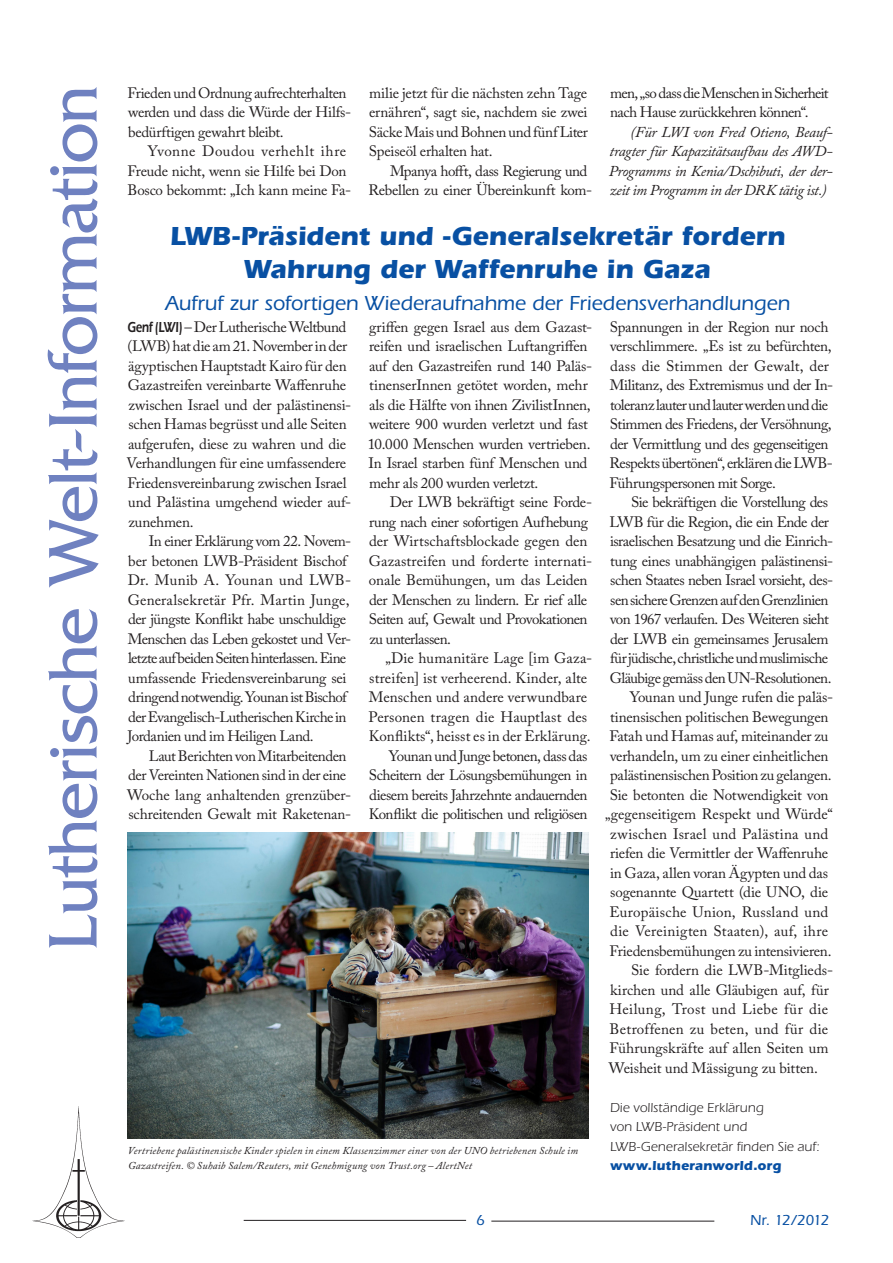
<style>
.page{position:relative;width:893px;height:1263px;background:#fff}
.page>*{position:absolute;margin:0;border:0;box-sizing:border-box;transform-origin:0 0}
.t1{font:72px "Friz Quadrata";letter-spacing:-.02em;color:#6f81c0}
.Heading_1_alt{font:700 27px/33px "Itc Eras";letter-spacing:-.005em;color:#0850a3;text-align:center}
.Heading_2_alt{font:500 21px "Itc Eras";letter-spacing:-.005em;color:#0850a3}
.Normal_first_byline{font:15px/19.5px "Adobe Caslon Pro";letter-spacing:-.02em;color:#231f20}
.Normal_first_byline-2{font:15px/19.5px "Adobe Caslon Pro";letter-spacing:.005em;color:#231f20}
.t2{font:italic 15px/19.5px "Adobe Caslon Pro";letter-spacing:-.025em;color:#231f20;text-align:justify}
.Normal_first_byline-3{font:15px "Adobe Caslon Pro";letter-spacing:.015em;color:#231f20}
.Normal_first_byline-4{font:15px/19.5px "Adobe Caslon Pro";letter-spacing:-.04em;color:#231f20}
.Normal_first_byline-5{font:15px "Adobe Caslon Pro";color:#231f20}
.t3{font:500 15px "Itc Eras";letter-spacing:-.07em;color:#0850a3}
.Normal_URL{font:13.5px/19.5px "Itc Eras";letter-spacing:.005em;color:#231f20}
.Captions{font:italic 10.5px/15px "Adobe Caslon Pro";letter-spacing:.015em;color:#231f20}
.s1{font-family:"Itc Eras";font-weight:600}
.s2{font-weight:700;color:#0850a3}
</style>
<div class="page">
<hr style="left:491px;top:1221px;width:223px;height:1px;background:#231f20">
<hr style="left:244px;top:1220px;width:222px;height:1px;background:#231f20">
<img style="left:32px;top:1096px;width:100px;height:142px">
<img style="left:128px;top:832px;width:460px;height:306px">
<h1 class="t1" style="left:33px;top:951px;width:867px;rotate:-90deg">Lutherische Welt-Information</h1>
<p class="Normal_first_byline" style="left:128px;top:83px;width:225px">Frieden und Ordnung aufrechterhalten werden und dass die Würde der Hilfs&shy;bedürftigen gewahrt bleibt.</p>
<p class="Normal_first_byline" style="left:128px;top:141px;width:225px;text-indent:20px">Yvonne Doudou verhehlt ihre<br>Freude nicht, wenn sie Hilfe bei Don<br>Bosco bekommt: „Ich kann meine Fa-</p>
<p class="Normal_first_byline" style="left:369px;top:83px;width:221px;text-align:justify">milie jetzt für die nächsten zehn Tage ernähren“, sagt sie, nachdem sie zwei Säcke Mais und Bohnen und fünf Liter Speiseöl erhalten hat.</p>
<p class="Normal_first_byline" style="left:368px;top:161px;width:225px;text-indent:21px">Mpanya hofft, dass Regierung und<br>Rebellen zu einer Übereinkunft kom-</p>
<p class="Normal_first_byline-4" style="left:610px;top:83px;width:220px">men, „so dass die Menschen in Sicherheit nach Hause zurückkehren können“.</p>
<p class="t2" style="left:609px;top:122px;width:225px;text-indent:22px">(Für LWI von Fred Otieno, Beauf&shy;tragter für Kapazitätsaufbau des AWD-Programms in Kenia/Dschibuti, der der&shy;zeit im Programm in der DRK tätig ist.)</p>
<p class="Heading_1_alt" style="left:170px;top:219px;width:617px">LWB-Präsident und -Generalsekretär fordern<br>Wahrung der Waffenruhe in Gaza</p>
<p class="Heading_2_alt" style="left:166px;top:291px;width:626px">Aufruf zur sofortigen Wiederaufnahme der Friedensverhandlungen</p>
<p class="Normal_first_byline" style="left:127px;top:317px;width:226px"><span class="s1">Genf (LWI)</span> – Der Lutherische Weltbund (LWB) hat die am 21. November in der ägyptischen Hauptstadt Kairo für den Gazastreifen vereinbarte Waffenruhe zwischen Israel und der palästinensi&shy;schen Hamas begrüsst und alle Seiten aufgerufen, diese zu wahren und die Verhandlungen für eine umfassendere Friedensvereinbarung zwischen Israel und Palästina umgehend wieder auf&shy;zunehmen.</p>
<p class="Normal_first_byline" style="left:128px;top:531px;width:225px;text-indent:21px">In einer Erklärung vom 22. Novem&shy;ber betonen LWB-Präsident Bischof Dr. Munib A. Younan und LWB-Generalsekretär Pfr. Martin Junge, der jüngste Konflikt habe unschuldige Menschen das Leben gekostet und Ver&shy;letzte auf beiden Seiten hinterlassen. Eine umfassende Friedensvereinbarung sei dringend notwendig. Younan ist Bischof der Evangelisch-Lutherischen Kirche in Jordanien und im Heiligen Land.</p>
<p class="Normal_first_byline" style="left:127px;top:746px;width:226px;text-indent:22px">Laut Berichten von Mitarbeitenden der Vereinten Nationen sind in der eine Woche lang anhaltenden grenzüber&shy;schreitenden Gewalt mit Raketenan-</p>
<p class="Normal_first_byline" style="left:368px;top:317px;width:226px">griffen gegen Israel aus dem Gazast&shy;reifen und israelischen Luftangriffen auf den Gazastreifen rund 140 Paläs&shy;tinenserInnen getötet worden, mehr als die Hälfte von ihnen ZivilistInnen, weitere 900 wurden verletzt und fast 10.000 Menschen wurden vertrieben.<br>In Israel starben fünf Menschen und mehr als 200 wurden verletzt.</p>
<p class="Normal_first_byline" style="left:369px;top:492px;width:225px;text-indent:21px">Der LWB bekräftigt seine Forde&shy;rung nach einer sofortigen Aufhebung der Wirtschaftsblockade gegen den Gazastreifen und forderte internati&shy;onale Bemühungen, um das Leiden der Menschen zu lindern. Er rief alle Seiten auf, Gewalt und Provokationen zu unterlassen.</p>
<p class="Normal_first_byline-2" style="left:369px;top:648px;width:225px;text-indent:17px">„Die humanitäre Lage [im Gaza&shy;streifen] ist verheerend. Kinder, alte Menschen und andere verwundbare Personen tragen die Hauptlast des Konflikts“, heisst es in der Erklärung.</p>
<p class="Normal_first_byline" style="left:369px;top:746px;width:220px;text-align:justify;text-indent:20px">Younan und Junge betonen, dass das Scheitern der Lösungsbemühungen in diesem bereits Jahrzehnte andauernden Konflikt die politischen und religiösen</p>
<p class="Normal_first_byline" style="left:609px;top:317px;width:225px">Spannungen in der Region nur noch verschlimmere. „Es ist zu befürchten, dass die Stimmen der Gewalt, der Militanz, des Extremismus und der In&shy;toleranz lauter und lauter werden und die Stimmen des Friedens, der Versöhnung, der Vermittlung und des gegenseitigen Respekts übertönen“, erklären die LWB-Führungspersonen mit Sorge.</p>
<p class="Normal_first_byline" style="left:609px;top:492px;width:225px;text-indent:22px">Sie bekräftigen die Vorstellung des LWB für die Region, die ein Ende der israelischen Besatzung und die Einrich&shy;tung eines unabhängigen palästinensi&shy;schen Staates neben Israel vorsieht, des&shy;sen sichere Grenzen auf den Grenzlinien von 1967 verlaufen. Des Weiteren sieht der LWB ein gemeinsames Jerusalem für jüdische, christliche und muslimische Gläubige gemäss den UN-Resolutionen.</p>
<p class="Normal_first_byline" style="left:630px;top:687px;width:205px">Younan und Junge rufen die paläs-</p>
<p class="Normal_first_byline" style="left:610px;top:707px;width:220px">tinensischen politischen Bewegungen</p>
<p class="Normal_first_byline" style="left:610px;top:726px;width:220px">Fatah und Hamas auf, miteinander zu</p>
<p class="Normal_first_byline" style="left:610px;top:746px;width:220px">verhandeln, um zu einer einheitlichen</p>
<p class="Normal_first_byline" style="left:610px;top:765px;width:223px">palästinensischen Position zu gelangen.</p>
<p class="Normal_first_byline" style="left:610px;top:785px;width:220px">Sie betonten die Notwendigkeit von</p>
<p class="Normal_first_byline-5" style="left:605px;top:805px;width:229px">„gegenseitigem Respekt und Würde“</p>
<p class="Normal_first_byline-3" style="left:610px;top:825px;width:220px">zwischen Israel und Palästina und</p>
<p class="Normal_first_byline" style="left:610px;top:843px;width:220px">riefen die Vermittler der Waffenruhe</p>
<p class="Normal_first_byline" style="left:610px;top:863px;width:220px">in Gaza, allen voran Ägypten und das</p>
<p class="Normal_first_byline" style="left:610px;top:882px;width:219px">sogenannte Quartett (die UNO, die</p>
<p class="Normal_first_byline-3" style="left:609px;top:903px;width:221px">Europäische Union, Russland und</p>
<p class="Normal_first_byline-3" style="left:610px;top:922px;width:220px">die Vereinigten Staaten), auf, ihre</p>
<p class="Normal_first_byline" style="left:610px;top:941px;width:223px">Friedensbemühungen zu intensivieren.</p>
<p class="Normal_first_byline-2" style="left:609px;top:960px;width:226px;text-indent:22px">Sie fordern die LWB-Mitglieds&shy;kirchen und alle Gläubigen auf, für Heilung, Trost und Liebe für die Betroffenen zu beten, und für die Führungskräfte auf allen Seiten um Weisheit und Mässigung zu bitten.</p>
<p class="Normal_URL" style="left:610px;top:1097px;width:212px">Die vollständige Erklärung<br>von LWB-Präsident und<br>LWB-Generalsekretär finden Sie auf: <span class="s2">www.lutheranworld.org</span></p>
<p class="Captions" style="left:128px;top:1143px;width:452px">Vertriebene palästinensische Kinder spielen in einem Klassenzimmer einer von der UNO betriebenen Schule im<br>Gazastreifen. © Suhaib Salem/Reuters, mit Genehmigung von Trust.org – AlertNet</p>
<p class="t3" style="left:476px;top:1212px;width:10px">6</p>
<p class="t3" style="left:750px;top:1212px;width:80px">Nr. 12/2012</p>
</div>
